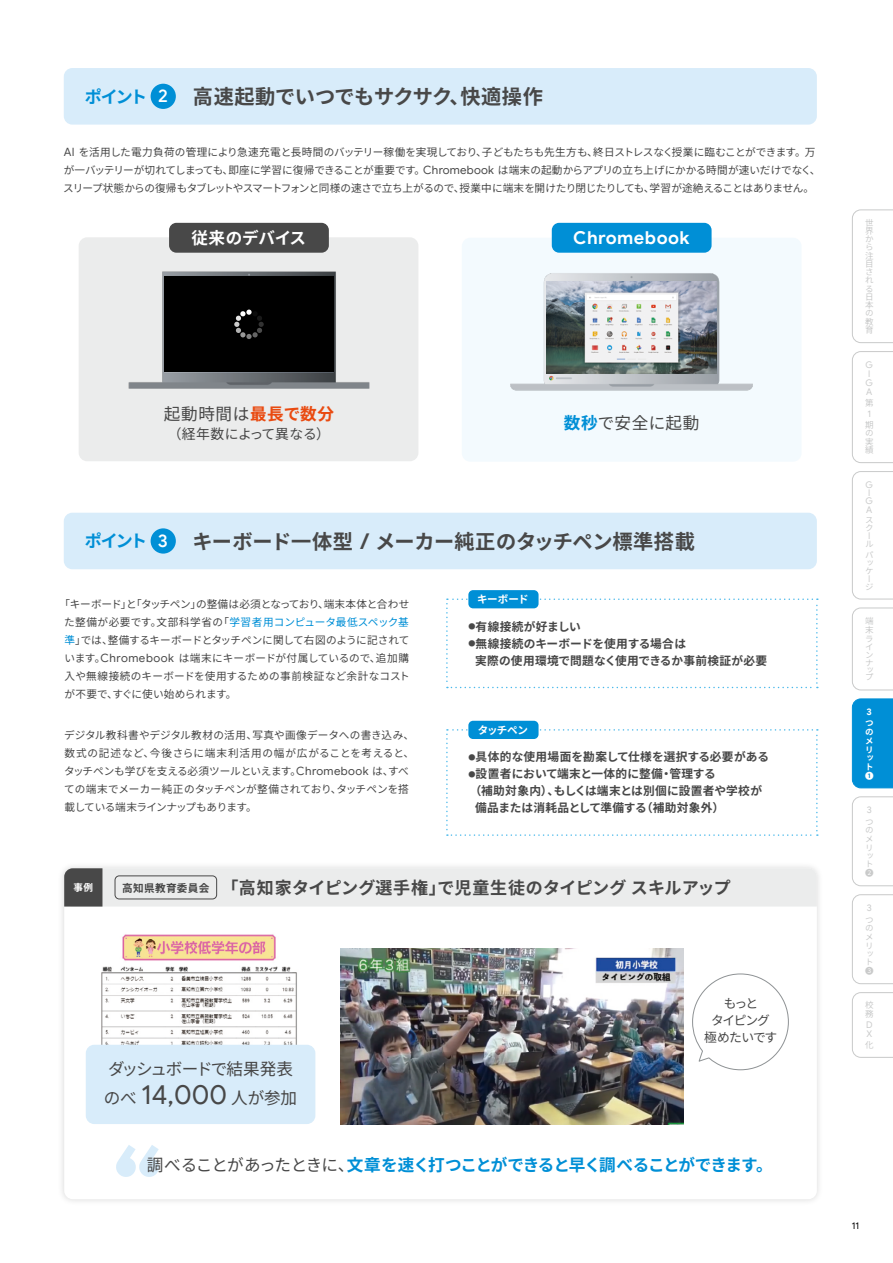
<style>
.page{position:relative;width:893px;height:1263px;background:#fff}
.page>*{position:absolute;margin:0;border:0;box-sizing:border-box;transform-origin:0 0}
.t1{font:700 20.25px "Noto Sans JP";letter-spacing:-.01em;color:#484848}
.t2{font:700 17.85px "Google Sans";letter-spacing:.03em;color:#fff}
.t3{font:700 16.95px "Noto Sans JP";letter-spacing:.005em;color:#484848}
.t4{font:700 16.65px "Noto Sans JP";letter-spacing:-.065em;color:#008fd6}
.t5{font:16.65px/28.7px "Noto Sans JP";letter-spacing:-.04em;color:#484848}
.t6{font:16.65px "Noto Sans JP";color:#484848}
.t7{font:700 16.5px "Noto Sans JP";letter-spacing:-.005em;color:#fff}
.t8{font:13.8px "Noto Sans JP";color:#484848}
.t9{font:12.75px/17px "Noto Sans JP";letter-spacing:-.1em;color:#484848;text-align:center}
.t10{font:700 11.7px/17px "Noto Sans JP";letter-spacing:.02em;color:#484848}
.t11{font:10.65px/18px "Noto Sans JP";letter-spacing:-.005em;color:#484848;text-align:justify}
.t12{font:10.65px/18px "Noto Sans JP";letter-spacing:-.03em;color:#484848}
.t13{font:700 10.5px "Noto Sans JP";letter-spacing:-.035em;color:#fff}
.t14{font:9.6px "Google Sans";color:#000}
.t15{font:700 9.6px "Noto Sans JP";color:#fff}
.t16{font:9.3px "Google Sans";color:#c9caca}
.t17{font:700 9.3px "Google Sans";color:#fff}
.t18{font:9.15px/9.1px "Google Sans";color:#c9caca}
.t19{font:8.55px/8.2px "Noto Sans JP";color:#c9caca}
.t20{font:700 8.55px/9px "Noto Sans JP";color:#fff;text-align:justify}
.s1{font-size:16.95px;color:#008fd6}
.s2{font-family:"Google Sans";font-weight:500;font-size:18px;color:#fff}
.s3{font-family:"Google Sans";font-size:11.55px}
.s4{font-weight:700;color:#e94a10}
.s5{font-weight:700;color:#008fd6}
.s6{font-family:"Google Sans";font-size:21.75px}
.s7{color:#008fd6}
.s8{font-size:7.05px}
.s9{font-size:10.65px}
.s10{font-family:"Google Sans";font-size:27.3px}
.s11{font-family:"Google Sans";font-size:26.85px}
.s12{font-weight:400;color:#484848}
</style>
<div class="page">
<div style="left:64px;top:68px;width:753px;height:57px;background:#d8ecfa;border-radius:9px"></div>
<div style="left:151px;top:84px;width:25px;height:25px;background:#008fd6;border-radius:50%"></div>
<div style="left:79px;top:237px;width:339px;height:224px;background:#ebecec;border-radius:9px"></div>
<div style="left:169px;top:223px;width:160px;height:30px;background:#484848;border-radius:7px"></div>
<div style="left:462px;top:238px;width:339px;height:224px;background:#f3fafe;border-radius:9px"></div>
<div style="left:552px;top:223px;width:160px;height:30px;background:#008fd6;border-radius:7px"></div>
<img style="left:510px;top:273px;width:243px;height:118px">
<img style="left:546px;top:281px;width:171px;height:93px">
<img style="left:128px;top:271px;width:242px;height:118px">
<div style="left:164px;top:277px;width:170px;height:95px;background:#000"></div>
<svg style="left:234px;top:310px;width:30px;height:29px"></svg>
<div style="left:64px;top:513px;width:753px;height:56px;background:#d8ecfa;border-radius:9px"></div>
<div style="left:151px;top:528px;width:25px;height:26px;background:#008fd6;border-radius:50%"></div>
<svg style="left:446px;top:598px;width:372px;height:90px"></svg>
<div style="left:468px;top:590px;width:71px;height:18px;background:#008fd6;border-radius:5px"></div>
<div style="left:57px;top:861px;width:767px;height:345px;background:#f8f8f8"></div>
<div style="left:64px;top:868px;width:753px;height:331px;background:#fff;border-radius:9px"></div>
<div style="left:64px;top:868px;width:753px;height:38px;background:#ebecec"></div>
<div style="left:115px;top:876px;width:102px;height:23px;border:1px solid #484848;border-radius:4px"></div>
<img style="left:101px;top:934px;width:197px;height:111px">
<svg style="left:692px;top:973px;width:97px;height:97px"></svg>
<img style="left:341px;top:949px;width:343px;height:175px">
<div style="left:86px;top:1045px;width:229px;height:79px;background:#d8ecfa;border-radius:9px"></div>
<svg style="left:446px;top:729px;width:372px;height:107px"></svg>
<div style="left:468px;top:721px;width:71px;height:18px;background:#008fd6;border-radius:5px"></div>
<svg style="left:116px;top:1145px;width:43px;height:32px"></svg>
<svg style="left:852px;top:607px;width:41px;height:83px"></svg>
<svg style="left:852px;top:471px;width:41px;height:128px"></svg>
<div style="left:852px;top:698px;width:41px;height:90px;background:#008fd6"></div>
<svg style="left:852px;top:796px;width:41px;height:90px"></svg>
<svg style="left:852px;top:894px;width:41px;height:90px"></svg>
<svg style="left:852px;top:992px;width:41px;height:66px"></svg>
<svg style="left:852px;top:209px;width:41px;height:134px"></svg>
<svg style="left:852px;top:351px;width:41px;height:112px"></svg>
<h1 class="t1" style="left:85px;top:85px;width:460px"><span class="s1">ポイント</span> <span class="s2">2</span> 高速起動でいつでもサクサク、快適操作</h1>
<p class="t12" style="left:63px;top:143px;width:759px"><span class="s3">AI</span> を活用した電力負荷の管理により急速充電と長時間のバッテリー稼働を実現しており、子どもたちも先生方も、終日ストレスなく授業に臨むことができます。万が一バッテリーが切れてしまっても、即座に学習に復帰できることが重要です。<span class="s3">Chromebook</span> は端末の起動からアプリの立ち上げにかかる時間が速いだけでなく、スリープ状態からの復帰もタブレットやスマートフォンと同様の速さで立ち上がるので、授業中に端末を開けたり閉じたりしても、学習が途絶えることはありません。</p>
<h3 class="t7" style="left:192px;top:229px;width:116px">従来のデバイス</h3>
<h3 class="t6" style="left:164px;top:405px;width:172px">起動時間は<span class="s4">最長で数分</span></h3>
<p class="t8" style="left:168px;top:426px;width:163px">（経年数によって異なる）</p>
<h2 class="t2" style="left:573px;top:227px;width:118px">Chromebook</h2>
<h3 class="t6" style="left:564px;top:414px;width:137px"><span class="s5">数秒</span>で安全に起動</h3>
<h1 class="t1" style="left:85px;top:530px;width:612px"><span class="s1">ポイント</span> <span class="s2">3</span> キーボード一体型 <span class="s6">/</span> メーカー純正のタッチペン標準搭載</h1>
<p class="t11" style="left:64px;top:595px;width:347px;text-indent:-5px">「キーボード」と「タッチペン」の整備は必須となっており、端末本体と合わせた整備が必要です。文部科学省の「<span class="s7">学習者用コンピュータ最低スペック基準</span>」では、整備するキーボードとタッチペンに関して右図のように記されています。<span class="s3">Chromebook</span> は端末にキーボードが付属しているので、追加購入や無線接続のキーボードを使用するための事前検証など余計なコストが不要で、すぐに使い始められます。</p>
<p class="t13" style="left:477px;top:593px;width:53px">キーボード</p>
<p class="t10" style="left:468px;top:618px;width:114px"><span class="s8">●</span>有線接続が好ましい</p>
<p class="t10" style="left:475px;top:635px;width:294px;text-indent:-7px"><span class="s8">●</span>無線接続のキーボードを使用する場合は<br>実際の使用環境で問題なく使用できるか事前検証が必要</p>
<p class="t11" style="left:64px;top:726px;width:352px;text-align:left">デジタル教科書やデジタル教材の活用、写真や画像データへの書き込み、数式の記述など、今後さらに端末利活用の幅が広がることを考えると、タッチペンも学びを支える必須ツールといえます。<span class="s3">Chromebook</span> は、すべての端末でメーカー純正のタッチペンが整備されており、タッチペンを搭載している端末ラインナップもあります。</p>
<p class="t13" style="left:478px;top:724px;width:52px">タッチペン</p>
<p class="t10" style="left:468px;top:749px;width:302px"><span class="s8">●</span>具体的な使用場面を勘案して仕様を選択する必要がある</p>
<p class="t10" style="left:468px;top:766px;width:249px"><span class="s8">●</span>設置者において端末と一体的に整備・管理する</p>
<p class="t10" style="left:470px;top:783px;width:294px">（補助対象内）、もしくは端末とは別個に設置者や学校が</p>
<p class="t10" style="left:475px;top:800px;width:251px">備品または消耗品として準備する（補助対象外）</p>
<p class="t15" style="left:74px;top:882px;width:21px">事例</p>
<h3 class="t3" style="left:122px;top:878px;width:610px"><span class="s9">高知県教育委員会</span> 「高知家タイピング選手権」で児童生徒のタイピングスキルアップ</h3>
<h3 class="t5" style="left:104px;top:1055px;width:195px">ダッシュボードで結果発表のべ <span class="s10">14</span><span class="s11">,</span><span class="s10">000</span> 人が参加</h3>
<p class="t9" style="left:704px;top:995px;width:75px">もっと<br>タイピング極めたいです</p>
<h3 class="t4" style="left:147px;top:1155px;width:627px"><span class="s12">調べることがあったときに、</span>文章を速く打つことができると早く調べることができます。</h3>
<p class="t19" style="left:865px;top:219px;width:10px">世界から注目される日本の教育</p>
<p class="t18" style="left:865px;top:360px;width:9px">G<br>I<br>G<br>A</p>
<p class="t19" style="left:865px;top:399px;width:10px">第</p>
<p class="t16" style="left:867px;top:408px;width:5px">1</p>
<p class="t19" style="left:865px;top:421px;width:10px;text-align:justify">期の実績</p>
<p class="t18" style="left:865px;top:481px;width:9px;line-height:8.2px">G<br>I<br>G<br>A</p>
<p class="t19" style="left:865px;top:515px;width:10px">スクール</p>
<p class="t19" style="left:865px;top:551px;width:10px">パッケージ</p>
<p class="t19" style="left:865px;top:617px;width:10px;text-align:justify">端末ラインナップ</p>
<p class="t17" style="left:866px;top:706px;width:7px">3</p>
<p class="t20" style="left:865px;top:719px;width:9px">つのメリ</p>
<p class="t20" style="left:865px;top:754px;width:10px;line-height:8.4px">ット</p>
<p class="t20" style="left:865px;top:772px;width:10px">❶</p>
<p class="t16" style="left:867px;top:804px;width:6px">3</p>
<p class="t19" style="left:865px;top:817px;width:9px;line-height:8.7px;text-align:justify">つのメリ</p>
<p class="t19" style="left:865px;top:852px;width:10px;line-height:8.7px">ット<br>❷</p>
<p class="t16" style="left:867px;top:902px;width:6px">3</p>
<p class="t19" style="left:865px;top:915px;width:9px;line-height:8.7px;text-align:justify">つのメリ</p>
<p class="t19" style="left:865px;top:950px;width:10px;line-height:8.7px">ット<br>❸</p>
<p class="t19" style="left:865px;top:1001px;width:10px">校務</p>
<p class="t18" style="left:866px;top:1020px;width:8px">D<br>X</p>
<p class="t19" style="left:865px;top:1041px;width:10px">化</p>
<p class="t14" style="left:852px;top:1220px;width:9px">11</p>
</div>
